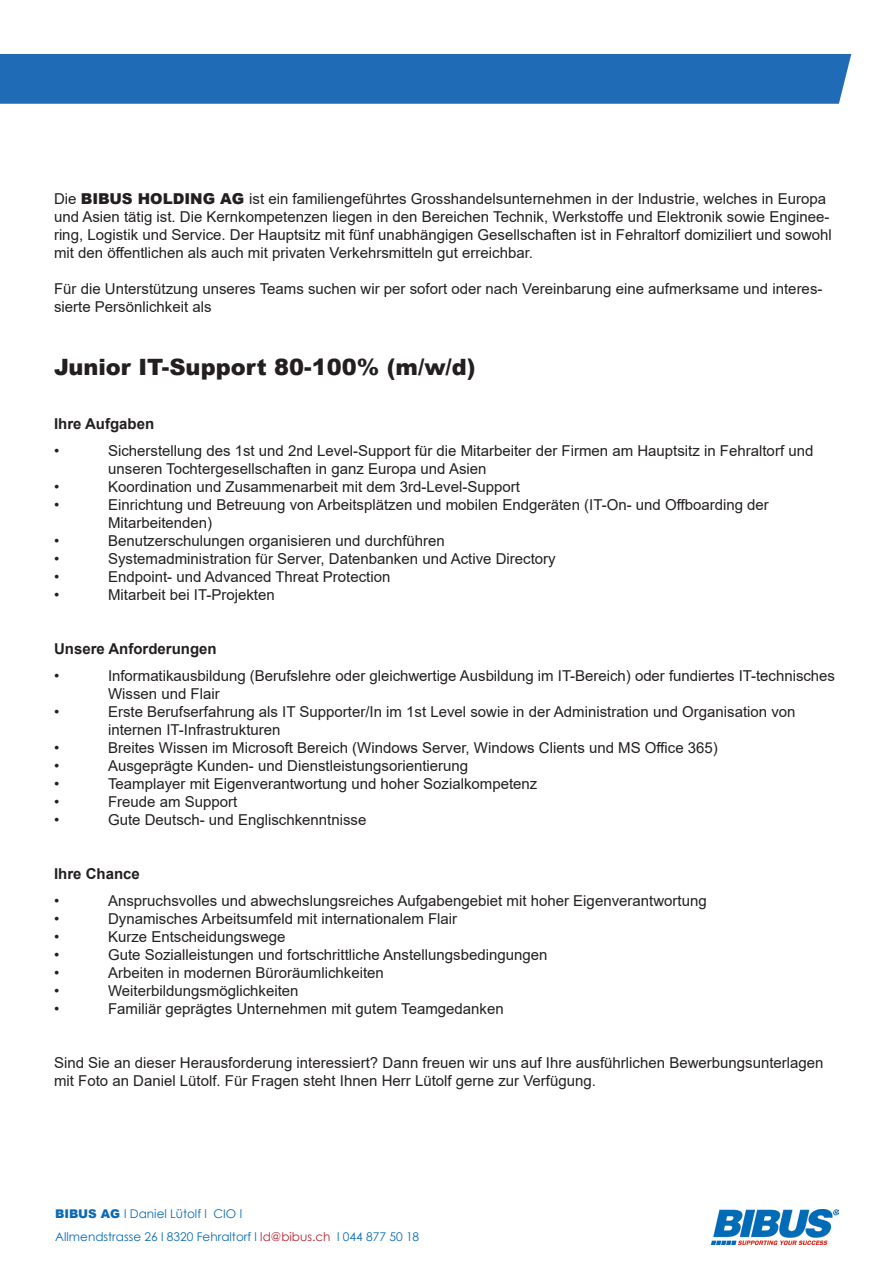
<style>
.page{position:relative;width:893px;height:1263px;background:#fff}
.page>*{position:absolute;margin:0;border:0;box-sizing:border-box;transform-origin:0 0}
.t1{font:900 22.5px "Arial";color:#231f20}
.t2{font:15px/18px "Arial";color:#231f20}
.t3{font:700 15px "Arial";color:#231f20}
.t4{font:12px/22.5px "Century Gothic";color:#0a6ab5}
.s1{font-weight:900}
.s2{font-family:"Arial";font-weight:900}
.s3{color:#b3232d}
</style>
<div class="page">
<img style="left:711px;top:1209px;width:128px;height:36px">
<div style="left:0;top:54px;width:851px;height:50px;background:#206bb5"></div>
<p class="t2" style="left:54px;top:190px;width:779px">Die <span class="s1">BIBUS HOLDING AG</span> ist ein familiengeführtes Grosshandelsunternehmen in der Industrie, welches in Europa und Asien tätig ist. Die Kernkompetenzen liegen in den Bereichen Technik, Werkstoffe und Elektronik sowie Enginee&shy;ring, Logistik und Service. Der Hauptsitz mit fünf unabhängigen Gesellschaften ist in Fehraltorf domiziliert und sowohl mit den öffentlichen als auch mit privaten Verkehrsmitteln gut erreichbar.</p>
<p class="t2" style="left:54px;top:280px;width:770px">Für die Unterstützung unseres Teams suchen wir per sofort oder nach Vereinbarung eine aufmerksame und interes&shy;sierte Persönlichkeit als</p>
<h1 class="t1" style="left:54px;top:351px;width:423px">Junior IT-Support 80-100% (m/w/d)</h1>
<p class="t3" style="left:54px;top:413px;width:102px">Ihre Aufgaben</p>
<p class="t2" style="left:54px;top:442px;width:7px">•</p>
<p class="t2" style="left:108px;top:442px;width:707px">Sicherstellung des 1st und 2nd Level-Support für die Mitarbeiter der Firmen am Hauptsitz in Fehraltorf und unseren Tochtergesellschaften in ganz Europa und Asien</p>
<p class="t2" style="left:54px;top:478px;width:7px">•</p>
<p class="t2" style="left:108px;top:478px;width:413px">Koordination und Zusammenarbeit mit dem 3rd-Level-Support</p>
<p class="t2" style="left:54px;top:496px;width:7px">•</p>
<p class="t2" style="left:108px;top:496px;width:662px">Einrichtung und Betreuung von Arbeitsplätzen und mobilen Endgeräten (IT-On- und Offboarding der<br>Mitarbeitenden)</p>
<p class="t2" style="left:54px;top:532px;width:7px">•</p>
<p class="t2" style="left:108px;top:532px;width:338px">Benutzerschulungen organisieren und durchführen</p>
<p class="t2" style="left:54px;top:550px;width:7px">•</p>
<p class="t2" style="left:108px;top:550px;width:449px">Systemadministration für Server, Datenbanken und Active Directory</p>
<p class="t2" style="left:54px;top:568px;width:7px">•</p>
<p class="t2" style="left:108px;top:568px;width:284px">Endpoint- und Advanced Threat Protection</p>
<p class="t2" style="left:54px;top:586px;width:7px">•</p>
<p class="t2" style="left:108px;top:586px;width:168px">Mitarbeit bei IT-Projekten</p>
<p class="t3" style="left:54px;top:638px;width:164px">Unsere Anforderungen</p>
<p class="t2" style="left:54px;top:667px;width:7px">•</p>
<p class="t2" style="left:108px;top:667px;width:729px">Informatikausbildung (Berufslehre oder gleichwertige Ausbildung im IT-Bereich) oder fundiertes IT-technisches<br>Wissen und Flair</p>
<p class="t2" style="left:54px;top:703px;width:7px">•</p>
<p class="t2" style="left:108px;top:703px;width:689px">Erste Berufserfahrung als IT Supporter/In im 1st Level sowie in der Administration und Organisation von internen IT-Infrastrukturen</p>
<p class="t2" style="left:54px;top:739px;width:7px">•</p>
<p class="t2" style="left:108px;top:739px;width:611px">Breites Wissen im Microsoft Bereich (Windows Server, Windows Clients und MS Office 365)</p>
<p class="t2" style="left:54px;top:757px;width:7px">•</p>
<p class="t2" style="left:108px;top:757px;width:362px">Ausgeprägte Kunden- und Dienstleistungsorientierung</p>
<p class="t2" style="left:54px;top:775px;width:7px">•</p>
<p class="t2" style="left:108px;top:775px;width:431px">Teamplayer mit Eigenverantwortung und hoher Sozialkompetenz</p>
<p class="t2" style="left:54px;top:793px;width:7px">•</p>
<p class="t2" style="left:108px;top:793px;width:131px">Freude am Support</p>
<p class="t2" style="left:54px;top:811px;width:7px">•</p>
<p class="t2" style="left:108px;top:811px;width:260px">Gute Deutsch- und Englischkenntnisse</p>
<p class="t3" style="left:54px;top:863px;width:87px">Ihre Chance</p>
<p class="t2" style="left:54px;top:892px;width:7px">•</p>
<p class="t2" style="left:108px;top:892px;width:600px">Anspruchsvolles und abwechslungsreiches Aufgabengebiet mit hoher Eigenverantwortung</p>
<p class="t2" style="left:54px;top:910px;width:7px">•</p>
<p class="t2" style="left:108px;top:910px;width:351px">Dynamisches Arbeitsumfeld mit internationalem Flair</p>
<p class="t2" style="left:54px;top:928px;width:7px">•</p>
<p class="t2" style="left:108px;top:928px;width:179px">Kurze Entscheidungswege</p>
<p class="t2" style="left:54px;top:946px;width:7px">•</p>
<p class="t2" style="left:108px;top:946px;width:441px">Gute Sozialleistungen und fortschrittliche Anstellungsbedingungen</p>
<p class="t2" style="left:54px;top:964px;width:7px">•</p>
<p class="t2" style="left:108px;top:964px;width:277px">Arbeiten in modernen Büroräumlichkeiten</p>
<p class="t2" style="left:54px;top:982px;width:7px">•</p>
<p class="t2" style="left:108px;top:982px;width:192px">Weiterbildungsmöglichkeiten</p>
<p class="t2" style="left:54px;top:1000px;width:7px">•</p>
<p class="t2" style="left:108px;top:1000px;width:397px">Familiär geprägtes Unternehmen mit gutem Teamgedanken</p>
<p class="t2" style="left:54px;top:1054px;width:771px">Sind Sie an dieser Herausforderung interessiert? Dann freuen wir uns auf Ihre ausführlichen Bewerbungsunterlagen mit Foto an Daniel Lütolf. Für Fragen steht Ihnen Herr Lütolf gerne zur Verfügung.</p>
<p class="t4" style="left:55px;top:1202px;width:365px"><span class="s2">BIBUS AG</span> l Daniel Lütolf l CIO l<br>Allmendstrasse 26 l 8320 Fehraltorf l <span class="s3">ld@bibus.ch</span> l 044 877 50 18</p>
</div>
